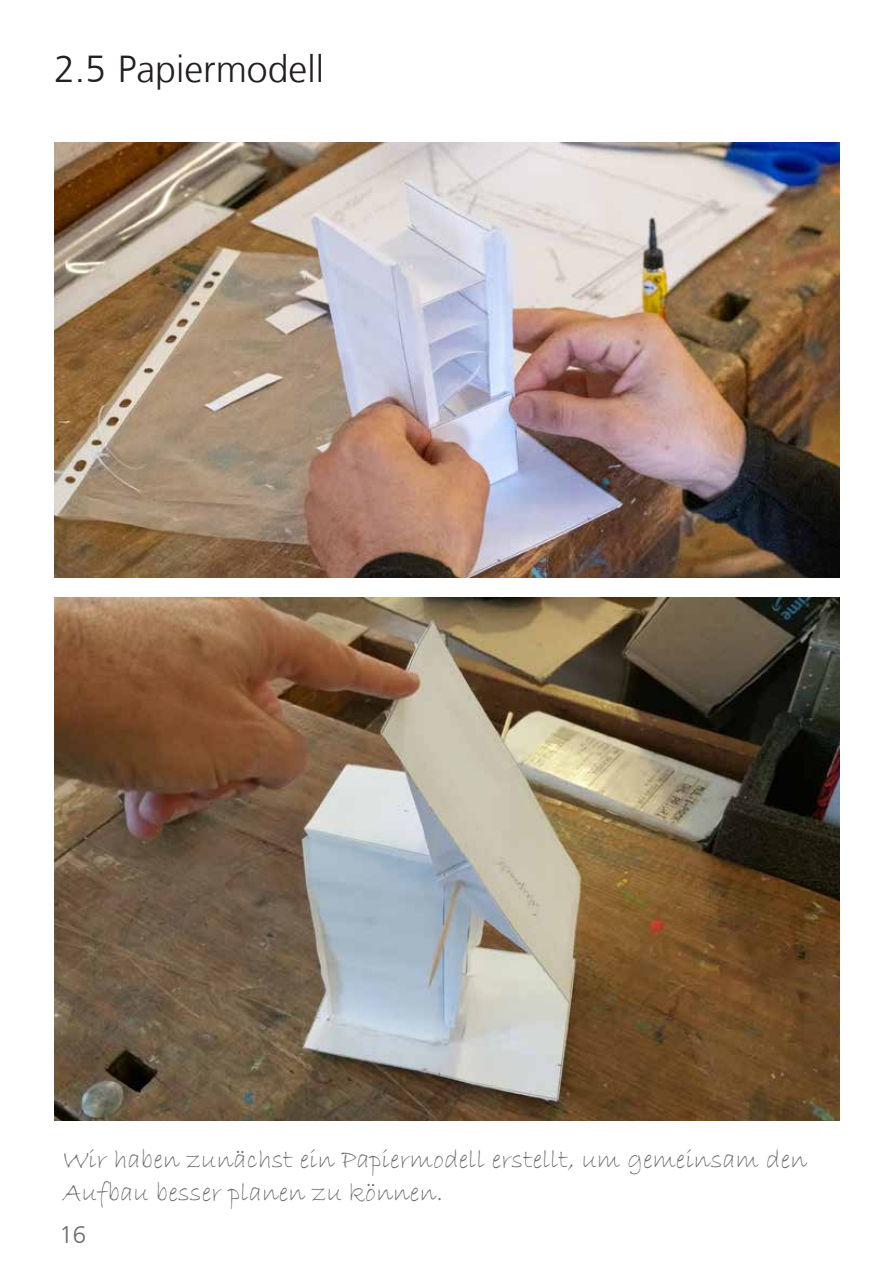
<style>
.page{position:relative;width:893px;height:1263px;background:#fff}
.page>*{position:absolute;margin:0;border:0;box-sizing:border-box;transform-origin:0 0}
.t1{font:300 37.5px "Frutiger LT";color:#231f20}
.t2{font:27px/33px "Bradley Hand ITC";color:#6c6d70}
.t3{font:300 24px "Frutiger CE";color:#6c6d70}
</style>
<div class="page">
<img style="left:54px;top:598px;width:785px;height:522px">
<img style="left:54px;top:143px;width:785px;height:435px">
<h1 class="t1" style="left:54px;top:48px;width:272px">2.5 Papiermodell</h1>
<p class="t2" style="left:63px;top:1144px;width:746px">Wir haben zunächst ein Papiermodell erstellt, um gemeinsam den<br>Aufbau besser planen zu können.</p>
<p class="t3" style="left:60px;top:1220px;width:28px">16</p>
</div>
